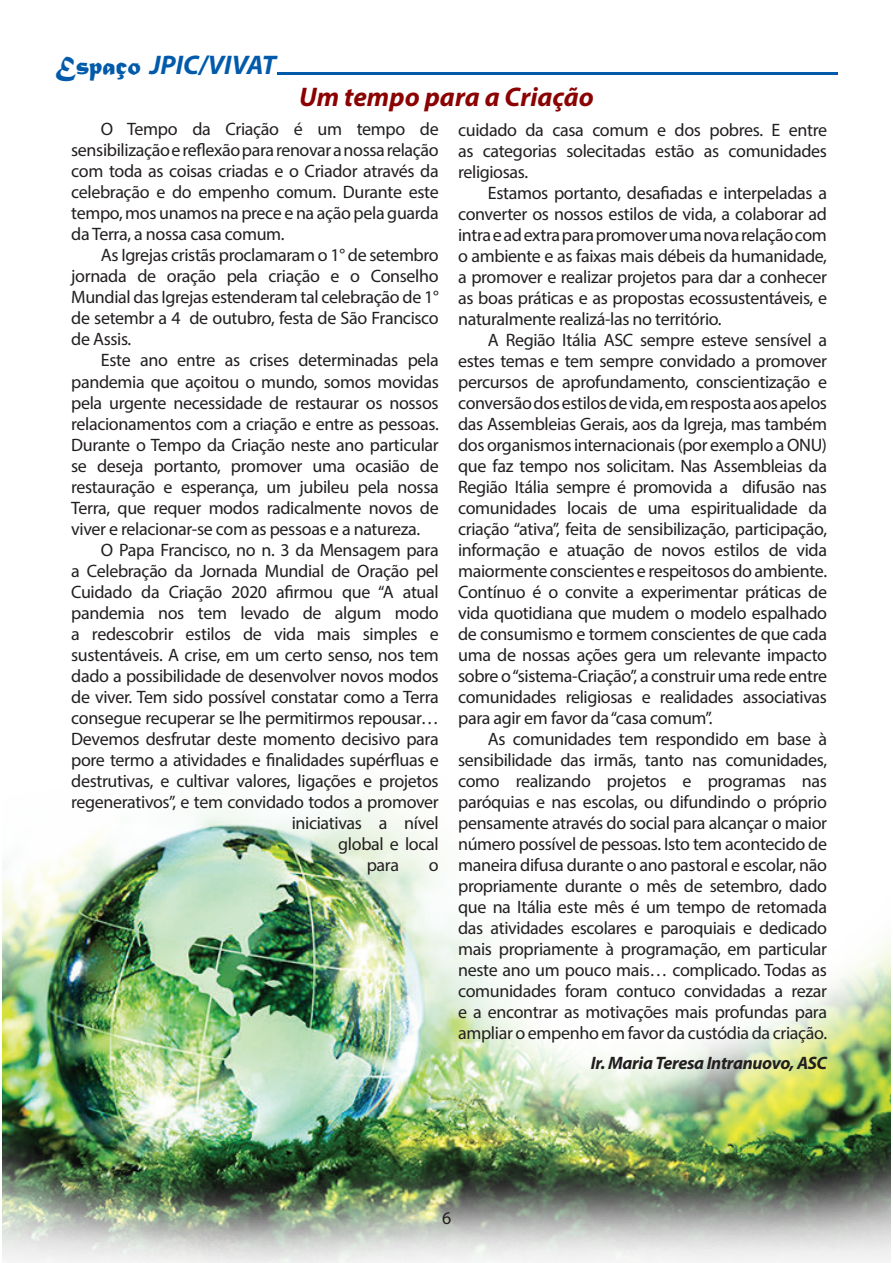
<style>
.page{position:relative;width:893px;height:1263px;background:#fff}
.page>*{position:absolute;margin:0;border:0;box-sizing:border-box;transform-origin:0 0}
.t1{font:italic 700 27px "Myriad Pro";color:#8b0202}
.t2{font:italic 700 27px "Myriad Pro";color:#015aaa}
.t3{font:18px/21px "Myriad Pro";letter-spacing:-.02em;color:#231f20;text-align:justify}
.t4{font:italic 700 18px "Myriad Pro";letter-spacing:-.02em;color:#231f20}
.s1{font-family:"Matura MT Script Capitals";font-weight:400;font-style:normal}
</style>
<div class="page">
<img style="left:2px;top:799px;width:889px;height:464px">
<hr style="left:277px;top:72px;width:561px;height:3px;background:#015aaa">
<h1 class="t2" style="left:55px;top:48px;width:222px"><span class="s1">Espaço</span> JPIC/VIVAT</h1>
<h1 class="t1" style="left:299px;top:79px;width:296px">Um tempo para a Criação</h1>
<p class="t3" style="left:71px;top:119px;width:369px;text-indent:30px">O Tempo da Criação é um tempo de sensibilização e reflexão para renovar a nossa relação com toda as coisas criadas e o Criador através da celebração e do empenho comum. Durante este tempo, mos unamos na prece e na ação pela guarda da Terra, a nossa casa comum.</p>
<p class="t3" style="left:71px;top:245px;width:369px;text-indent:30px">As Igrejas cristãs proclamaram o 1° de setembro jornada de oração pela criação e o Conselho Mundial das Igrejas estenderam tal celebração de 1° de setembr a 4 de outubro, festa de São Francisco de Assis.</p>
<p class="t3" style="left:71px;top:350px;width:369px;text-indent:30px">Este ano entre as crises determinadas pela pandemia que açoitou o mundo, somos movidas pela urgente necessidade de restaurar os nossos relacionamentos com a criação e entre as pessoas.<br>Durante o Tempo da Criação neste ano particular se deseja portanto, promover uma ocasião de restauração e esperança, um jubileu pela nossa Terra, que requer modos radicalmente novos de viver e relacionar-se com as pessoas e a natureza.</p>
<p class="t3" style="left:101px;top:539px;width:339px">O Papa Francisco, no n. 3 da Mensagem para</p>
<p class="t3" style="left:71px;top:560px;width:369px">a Celebração da Jornada Mundial de Oração pel</p>
<p class="t3" style="left:71px;top:581px;width:369px">Cuidado da Criação 2020 afirmou que “A atual</p>
<p class="t3" style="left:71px;top:602px;width:369px">pandemia nos tem levado de algum modo</p>
<p class="t3" style="left:71px;top:623px;width:369px">a redescobrir estilos de vida mais simples e</p>
<p class="t3" style="left:71px;top:644px;width:369px">sustentáveis. A crise, em um certo senso, nos tem</p>
<p class="t3" style="left:71px;top:665px;width:369px">dado a possibilidade de desenvolver novos modos</p>
<p class="t3" style="left:71px;top:686px;width:369px">de viver. Tem sido possível constatar como a Terra</p>
<p class="t3" style="left:71px;top:707px;width:369px">consegue recuperar se lhe permitirmos repousar…</p>
<p class="t3" style="left:71px;top:728px;width:369px">Devemos desfrutar deste momento decisivo para</p>
<p class="t3" style="left:71px;top:749px;width:369px">pore termo a atividades e finalidades supérfluas e</p>
<p class="t3" style="left:71px;top:770px;width:369px">destrutivas, e cultivar valores, ligações e projetos</p>
<p class="t3" style="left:71px;top:791px;width:369px">regenerativos”, e tem convidado todos a promover</p>
<p class="t3" style="left:292px;top:812px;width:148px">iniciativas a nível</p>
<p class="t3" style="left:338px;top:833px;width:102px">global e local</p>
<p class="t3" style="left:367px;top:854px;width:34px">para</p>
<p class="t3" style="left:429px;top:854px;width:11px">o</p>
<p class="t3" style="left:458px;top:119px;width:370px">cuidado da casa comum e dos pobres. E entre as categorias solecitadas estão as comunidades religiosas.</p>
<p class="t3" style="left:458px;top:182px;width:370px;text-indent:30px">Estamos portanto, desafiadas e interpeladas a converter os nossos estilos de vida, a colaborar ad intra e ad extra para promover uma nova relação com o ambiente e as faixas mais débeis da humanidade, a promover e realizar projetos para dar a conhecer as boas práticas e as propostas ecossustentáveis, e naturalmente realizá-las no território.</p>
<p class="t3" style="left:458px;top:329px;width:370px;text-indent:30px">A Região Itália ASC sempre esteve sensível a estes temas e tem sempre convidado a promover percursos de aprofundamento, conscientização e conversão dos estilos de vida, em resposta aos apelos das Assembleias Gerais, aos da Igreja, mas também dos organismos internacionais (por exemplo a ONU) que faz tempo nos solicitam. Nas Assembleias da Região Itália sempre é promovida a difusão nas comunidades locais de uma espiritualidade da criação “ativa”, feita de sensibilização, participação, informação e atuação de novos estilos de vida maiormente conscientes e respeitosos do ambiente.<br>Contínuo é o convite a experimentar práticas de vida quotidiana que mudem o modelo espalhado de consumismo e tormem conscientes de que cada uma de nossas ações gera um relevante impacto sobre o “sistema-Criação”, a construir uma rede entre comunidades religiosas e realidades associativas para agir em favor da “casa comum”.</p>
<p class="t3" style="left:458px;top:728px;width:370px;text-indent:30px">As comunidades tem respondido em base à sensibilidade das irmãs, tanto nas comunidades, como realizando projetos e programas nas paróquias e nas escolas, ou difundindo o próprio pensamente através do social para alcançar o maior número possível de pessoas. Isto tem acontecido de maneira difusa durante o ano pastoral e escolar, não propriamente durante o mês de setembro, dado que na Itália este mês é um tempo de retomada das atividades escolares e paroquiais e dedicado mais propriamente à programação, em particular neste ano um pouco mais… complicado. Todas as comunidades foram contuco convidadas a rezar e a encontrar as motivações mais profundas para ampliar o empenho em favor da custódia da criação.</p>
<p class="t4" style="left:591px;top:1051px;width:238px">Ir. Maria Teresa Intranuovo, ASC</p>
<p class="t3" style="left:442px;top:1207px;width:11px">6</p>
</div>
